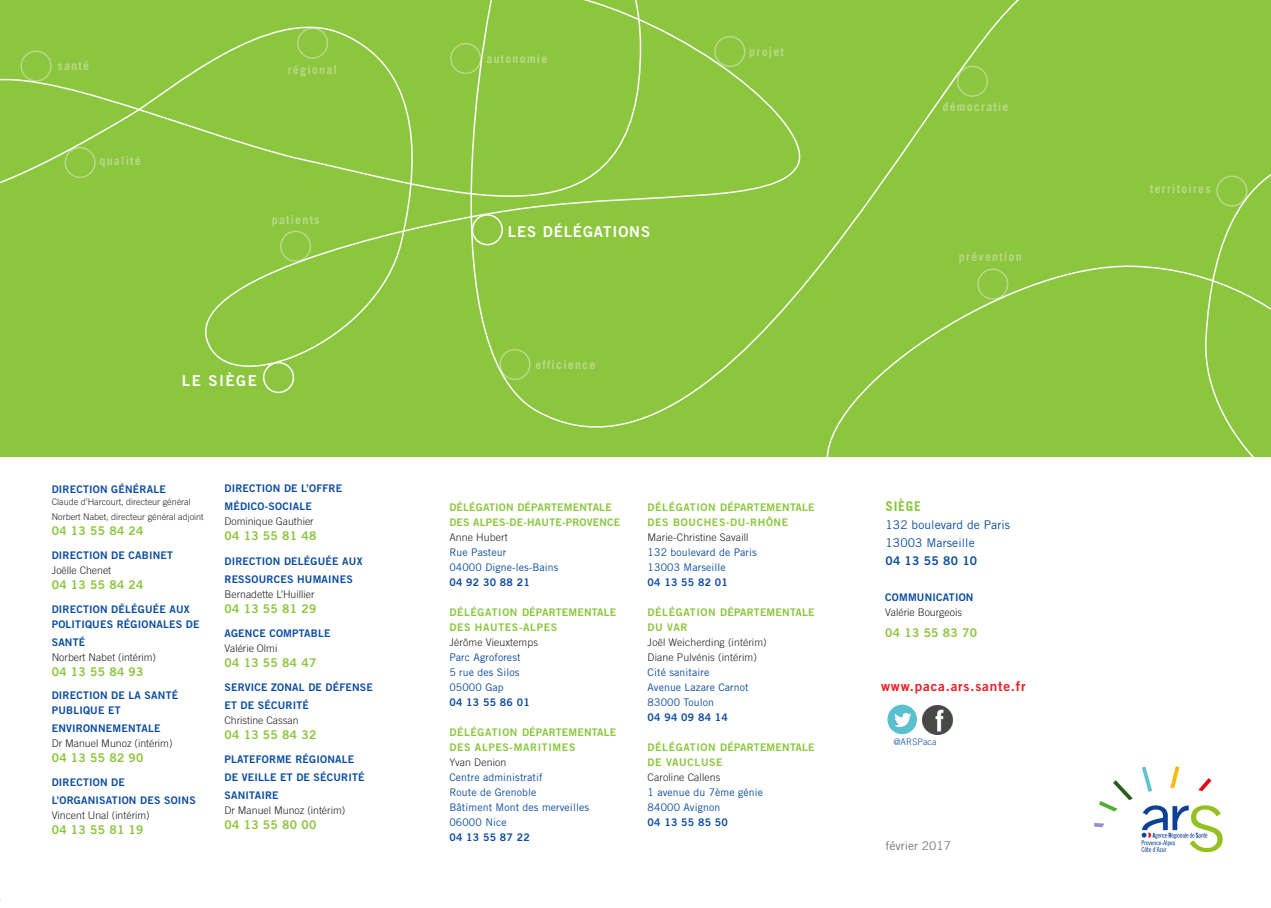
<style>
.page{position:relative;width:1271px;height:908px;background:#fff}
.page>*{position:absolute;margin:0;border:0;box-sizing:border-box;transform-origin:0 0}
.NOM{font:15px "Trade Gothic LT Std Bd 2";letter-spacing:.06em;color:#fff}
.NOM-2{font:13.5px "Trade Gothic LT Std Bd 2";letter-spacing:.06em;color:#ee1d23}
.NOM-3{font:700 13.5px "Trade Gothic LT Std";letter-spacing:.06em;color:#8bc63e}
.COORDONNÉES{font:12px "Trade Gothic LT Std Bd 2";letter-spacing:.025em;color:#8bc63e}
.t1{font:700 12px "Trade Gothic LT Std";letter-spacing:.1em;color:#b8d989}
.COORDONNÉES-2{font:12px/18px "Trade Gothic LT Std";letter-spacing:.01em;color:#0d4da1}
.t2{font:12px "Trade Gothic LT Std";color:#787a7d}
.NOM-4{font:10.5px/18px "Trade Gothic LT Std Bd 2";letter-spacing:.02em;color:#0d4da1}
.t3{font:300 10.5px "Trade Gothic LT Std";color:#231f20}
.t4{font:10.5px/15px "Trade Gothic LT Std";letter-spacing:.01em;color:#0d4da1}
.t5{font:10.5px/15px "Trade Gothic LT Std Bd 2";letter-spacing:.06em;color:#8bc63e}
.t6{font:10.5px/15px "Trade Gothic LT Std Bd 2";letter-spacing:.02em;color:#8bc63e}
.COORDONNÉES-3{font:10.5px/18px "Trade Gothic LT Std Bd 2";letter-spacing:.02em;color:#0d4da1}
.t7{font:10.5px/15px "Trade Gothic LT Std Bd 2";letter-spacing:.04em;color:#8bc63e}
.t8{font:300 9px "Trade Gothic LT Std";color:#231f20}
.COORDONNÉES-4{font:300 9px "Trade Gothic LT Std";letter-spacing:.01em;color:#0d4da1}
.s1{font-family:"Trade Gothic LT Std"}
.s2{font-family:"Trade Gothic LT Std Bd 2"}
</style>
<div class="page">
<div style="left:0;top:0;width:1271px;height:457px;background:#8bc63e"></div>
<svg style="left:887px;top:705px;width:30px;height:29px"></svg>
<svg style="left:820px;top:136px;width:451px;height:321px"></svg>
<svg style="left:0;top:0;width:820px;height:405px"></svg>
<img style="left:1094px;top:766px;width:129px;height:87px">
<img style="left:922px;top:705px;width:30px;height:29px">
<p class="t1" style="left:58px;top:58px;width:33px">santé</p>
<p class="t1" style="left:100px;top:153px;width:43px">qualité</p>
<p class="t1" style="left:288px;top:62px;width:51px">régional</p>
<p class="t1" style="left:272px;top:212px;width:49px">patients</p>
<p class="NOM" style="left:182px;top:371px;width:77px">LE SIÈGE</p>
<p class="NOM-4" style="left:52px;top:480px;width:116px">DIRECTION GÉNÉRALE</p>
<p class="t8" style="left:52px;top:497px;width:141px">Claude d’Harcourt, directeur général</p>
<p class="t8" style="left:52px;top:512px;width:154px">Norbert Nabet, directeur général adjoint</p>
<p class="COORDONNÉES" style="left:52px;top:523px;width:93px">04 13 55 84 24</p>
<p class="NOM-4" style="left:52px;top:546px;width:123px">DIRECTION DE CABINET</p>
<p class="t3" style="left:52px;top:564px;width:61px">Joëlle Chenet</p>
<p class="COORDONNÉES" style="left:52px;top:577px;width:93px">04 13 55 84 24</p>
<p class="NOM-4" style="left:52px;top:602px;width:149px;line-height:15px">DIRECTION DÉLÉGUÉE AUX<br>POLITIQUES RÉGIONALES DE</p>
<p class="NOM-4" style="left:52px;top:633px;width:35px">SANTÉ</p>
<p class="t3" style="left:52px;top:651px;width:106px">Norbert Nabet (intérim)</p>
<p class="COORDONNÉES" style="left:52px;top:664px;width:93px">04 13 55 84 93</p>
<p class="NOM-4" style="left:52px;top:687px;width:128px;line-height:15px">DIRECTION DE LA SANTÉ<br>PUBLIQUE ET</p>
<p class="NOM-4" style="left:52px;top:719px;width:110px">ENVIRONNEMENTALE</p>
<p class="t3" style="left:52px;top:737px;width:122px">Dr Manuel Munoz (intérim)</p>
<p class="COORDONNÉES" style="left:52px;top:750px;width:93px">04 13 55 82 90</p>
<p class="NOM-4" style="left:52px;top:773px;width:146px">DIRECTION DE<br>L’ORGANISATION DES SOINS</p>
<p class="t3" style="left:52px;top:809px;width:100px">Vincent Unal (intérim)</p>
<p class="COORDONNÉES" style="left:52px;top:822px;width:93px">04 13 55 81 19</p>
<p class="NOM-4" style="left:224px;top:479px;width:119px">DIRECTION DE L’OFFRE<br>MÉDICO-SOCIALE</p>
<p class="t3" style="left:224px;top:515px;width:91px">Dominique Gauthier</p>
<p class="COORDONNÉES" style="left:224px;top:528px;width:93px">04 13 55 81 48</p>
<p class="COORDONNÉES-3" style="left:224px;top:552px;width:139px">DIRECTION DELÉGUÉE AUX<br>RESSOURCES HUMAINES</p>
<p class="t3" style="left:224px;top:588px;width:92px">Bernadette L’Huillier</p>
<p class="COORDONNÉES" style="left:224px;top:601px;width:93px">04 13 55 81 29</p>
<p class="COORDONNÉES-3" style="left:224px;top:624px;width:108px">AGENCE COMPTABLE</p>
<p class="t3" style="left:224px;top:642px;width:54px">Valérie Olmi</p>
<p class="COORDONNÉES" style="left:224px;top:655px;width:93px">04 13 55 84 47</p>
<p class="NOM-4" style="left:224px;top:678px;width:150px">SERVICE ZONAL DE DÉFENSE<br>ET DE SÉCURITÉ</p>
<p class="t3" style="left:224px;top:714px;width:76px">Christine Cassan</p>
<p class="COORDONNÉES" style="left:224px;top:727px;width:93px">04 13 55 84 32</p>
<p class="NOM-4" style="left:224px;top:750px;width:142px">PLATEFORME RÉGIONALE<br>DE VEILLE ET DE SÉCURITÉ<br>SANITAIRE</p>
<p class="t3" style="left:224px;top:804px;width:122px">Dr Manuel Munoz (intérim)</p>
<p class="COORDONNÉES" style="left:224px;top:817px;width:93px">04 13 55 80 00</p>
<p class="t1" style="left:486px;top:52px;width:62px">autonomie</p>
<p class="NOM" style="left:508px;top:222px;width:144px">LES DÉLÉGATIONS</p>
<p class="t1" style="left:535px;top:358px;width:62px">efficience</p>
<p class="t1" style="left:749px;top:45px;width:36px">projet</p>
<p class="t6" style="left:449px;top:500px;width:172px">DÉLÉGATION DÉPARTEMENTALE<br>DES ALPES-DE-HAUTE-PROVENCE</p>
<p class="t3" style="left:449px;top:531px;width:60px">Anne Hubert</p>
<p class="t4" style="left:449px;top:545px;width:58px">Rue Pasteur</p>
<p class="t4" style="left:449px;top:560px;width:111px">04000 Digne-les-Bains</p>
<p class="NOM-4" style="left:449px;top:573px;width:82px">04 92 30 88 21</p>
<p class="t5" style="left:449px;top:605px;width:168px">DÉLÉGATION DÉPARTEMENTALE<br>DES HAUTES-ALPES</p>
<p class="t3" style="left:449px;top:636px;width:90px">Jérôme Vieuxtemps</p>
<p class="t4" style="left:449px;top:650px;width:73px">Parc Agroforest</p>
<p class="t4" style="left:449px;top:665px;width:71px">5 rue des Silos<br>05000 Gap</p>
<p class="NOM-4" style="left:449px;top:693px;width:82px">04 13 55 86 01</p>
<p class="t5" style="left:449px;top:725px;width:168px">DÉLÉGATION DÉPARTEMENTALE<br>DES ALPES-MARITIMES</p>
<p class="t3" style="left:449px;top:756px;width:58px">Yvan Denion</p>
<p class="t4" style="left:449px;top:770px;width:95px">Centre administratif</p>
<p class="t4" style="left:449px;top:785px;width:141px">Route de Grenoble<br>Bâtiment Mont des merveilles</p>
<p class="NOM-4" style="left:449px;top:815px;width:82px;line-height:15px"><span class="s1">06000 Nice<br></span>04 13 55 87 22</p>
<p class="t5" style="left:647px;top:500px;width:168px">DÉLÉGATION DÉPARTEMENTALE<br>DES BOUCHES-DU-RHÔNE</p>
<p class="t3" style="left:647px;top:531px;width:102px">Marie-Christine Savaill</p>
<p class="t4" style="left:647px;top:545px;width:111px">132 boulevard de Paris<br>13003 Marseille</p>
<p class="NOM-4" style="left:647px;top:573px;width:82px">04 13 55 82 01</p>
<p class="t6" style="left:647px;top:605px;width:168px">DÉLÉGATION DÉPARTEMENTALE<br>DU VAR</p>
<p class="t3" style="left:647px;top:636px;width:121px">Joël Weicherding (intérim)</p>
<p class="t3" style="left:647px;top:651px;width:111px">Diane Pulvénis (intérim)</p>
<p class="t4" style="left:647px;top:665px;width:102px">Cité sanitaire<br>Avenue Lazare Carnot</p>
<p class="t4" style="left:647px;top:695px;width:68px">83000 Toulon</p>
<p class="NOM-4" style="left:647px;top:708px;width:82px">04 94 09 84 14</p>
<p class="t7" style="left:647px;top:740px;width:168px">DÉLÉGATION DÉPARTEMENTALE<br>DE VAUCLUSE</p>
<p class="t3" style="left:647px;top:771px;width:74px">Caroline Callens</p>
<p class="t4" style="left:647px;top:785px;width:117px">1 avenue du 7ème génie</p>
<p class="t4" style="left:647px;top:800px;width:82px">84000 Avignon<br><span class="s2">04 13 55 85 50</span></p>
<p class="t1" style="left:942px;top:100px;width:68px">démocratie</p>
<p class="t1" style="left:959px;top:249px;width:64px">prévention</p>
<p class="NOM-3" style="left:885px;top:498px;width:37px">SIÈGE</p>
<p class="COORDONNÉES-2" style="left:885px;top:515px;width:126px">132 boulevard de Paris<br>13003 Marseille<br><span class="s2">04 13 55 80 10</span></p>
<p class="NOM-4" style="left:885px;top:588px;width:90px">COMMUNICATION</p>
<p class="t3" style="left:885px;top:606px;width:78px">Valérie Bourgeois</p>
<p class="COORDONNÉES" style="left:885px;top:625px;width:93px">04 13 55 83 70</p>
<p class="NOM-2" style="left:881px;top:678px;width:146px">www.paca.ars.sante.fr</p>
<p class="COORDONNÉES-4" style="left:893px;top:736px;width:45px">@ARSPaca</p>
<p class="t2" style="left:885px;top:838px;width:67px">février 2017</p>
<p class="t1" style="left:1150px;top:182px;width:62px">territoires</p>
</div>
